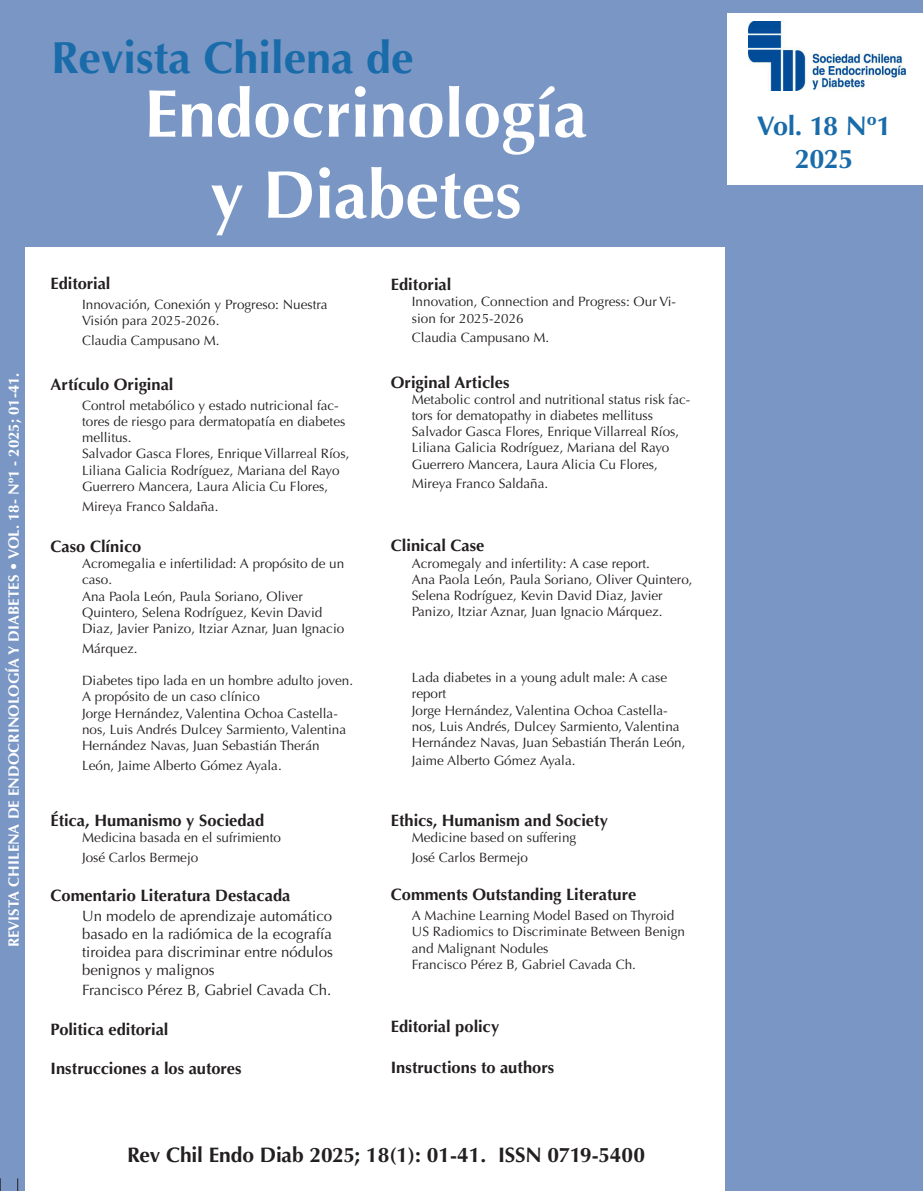
<style>
.page{position:relative;width:923px;height:1191px;background:#fff}
.page>*{position:absolute;margin:0;border:0;box-sizing:border-box;transform-origin:0 0}
.t1{font:700 67.5px "Optima";color:#fff}
.t2{font:700 45px "Optima";color:#196ca9}
.Titulo{font:700 27px "Optima";letter-spacing:-.02em;color:#196ca9}
.Titulo-2{font:700 21px "Optima";letter-spacing:-.01em;color:#231f20}
.Sub_titulos{font:700 16.5px "Optima";letter-spacing:-.005em;color:#231f20}
.Texto{font:700 16.5px "Optima";color:#231f20}
.Texto-2{font:15px/18px "Optima";color:#231f20;text-align:justify}
.t3{font:700 15px "Optima";color:#fff}
.Texto-3{font:13.5px/16.2px "Optima";color:#231f20}
.Sub_titulos-2{font:13.5px "Optima";letter-spacing:-.005em;color:#231f20}
.s1{font-family:"Helvetica"}
</style>
<div class="page">
<div style="left:26px;top:13px;width:701px;height:233px;background:#7996c4"></div>
<div style="left:0;top:0;width:25px;height:1191px;background:#7996c4"></div>
<svg style="left:0;top:1178px;width:1px;height:13px"></svg>
<svg style="left:17px;top:1178px;width:1px;height:13px"></svg>
<div style="left:26px;top:0;width:897px;height:13px;background:#7996c4"></div>
<div style="left:725px;top:185px;width:198px;height:1006px;background:#7996c4"></div>
<img style="left:748px;top:21px;width:157px;height:70px">
<p class="t3" style="left:5px;top:947px;width:576px;rotate:-90deg">REVISTA CHILENA DE ENDOCRINOLOGÍA Y DIABETES • VOL. 18- Nº1 - 2025; 01-41<span class="s1">.</span></p>
<p class="t2" style="left:51px;top:32px;width:364px">Revista Chilena de</p>
<p class="t1" style="left:144px;top:74px;width:444px">Endocrinología</p>
<p class="t1" style="left:210px;top:155px;width:313px">y Diabetes</p>
<p class="Sub_titulos" style="left:51px;top:274px;width:61px">Editorial</p>
<p class="Texto-3" style="left:82px;top:296px;width:247px">Innovación, Conexión y Progreso: Nuestra<br>Visión para 2025-2026.</p>
<p class="Texto-3" style="left:82px;top:332px;width:139px">Claudia Campusano M.</p>
<p class="Texto" style="left:51px;top:375px;width:124px">Artículo Original</p>
<p class="Texto-3" style="left:82px;top:397px;width:265px">Control metabólico y estado nutricional fac&shy;tores de riesgo para dermatopatía en diabetes mellitus.</p>
<p class="Texto-3" style="left:82px;top:446px;width:269px">Salvador Gasca Flores, Enrique Villarreal Ríos,<br>Liliana Galicia Rodríguez, Mariana del Rayo<br>Guerrero Mancera, Laura Alicia Cu Flores,</p>
<p class="Texto-3" style="left:82px;top:498px;width:138px">Mireya Franco Saldaña.</p>
<p class="Texto" style="left:51px;top:537px;width:92px">Caso Clínico</p>
<p class="Texto-3" style="left:82px;top:556px;width:264px">Acromegalia e infertilidad: A propósito de un caso.</p>
<p class="Texto-3" style="left:82px;top:588px;width:264px">Ana Paola León, Paula Soriano, Oliver<br>Quintero, Selena Rodríguez, Kevin David<br>Diaz, Javier Panizo, Itziar Aznar, Juan Ignacio</p>
<p class="Texto-3" style="left:82px;top:640px;width:57px">Márquez.</p>
<p class="Texto-3" style="left:82px;top:673px;width:273px">Diabetes tipo lada en un hombre adulto joven.<br>A propósito de un caso clínico</p>
<p class="Texto-3" style="left:82px;top:705px;width:265px">Jorge Hernández, Valentina Ochoa Castella&shy;nos, Luis Andrés Dulcey Sarmiento, Valentina<br>Hernández Navas, Juan Sebastián Therán</p>
<p class="Texto-3" style="left:82px;top:757px;width:201px">León, Jaime Alberto Gómez Ayala.</p>
<p class="Sub_titulos" style="left:51px;top:810px;width:215px">Ética, Humanismo y Sociedad</p>
<p class="Sub_titulos-2" style="left:82px;top:829px;width:200px">Medicina basada en el sufrimiento</p>
<p class="Texto-3" style="left:82px;top:849px;width:118px">José Carlos Bermejo</p>
<p class="Texto" style="left:51px;top:886px;width:241px">Comentario Literatura Destacada</p>
<p class="Texto-2" style="left:82px;top:907px;width:252px">Un modelo de aprendizaje automático basado en la radiómica de la ecografía tiroidea para discriminar entre nódulos benignos y malignos</p>
<p class="Texto-2" style="left:82px;top:981px;width:250px">Francisco Pérez B, Gabriel Cavada Ch.</p>
<p class="Sub_titulos" style="left:51px;top:1019px;width:119px">Politica editorial</p>
<p class="Sub_titulos" style="left:51px;top:1059px;width:193px">Instrucciones a los autores</p>
<p class="Texto" style="left:391px;top:275px;width:62px">Editorial</p>
<p class="Texto-3" style="left:412px;top:294px;width:266px">Innovation, Connection and Progress: Our Vi&shy;sion for 2025-2026</p>
<p class="Texto-3" style="left:412px;top:330px;width:139px">Claudia Campusano M.</p>
<p class="Texto" style="left:391px;top:372px;width:120px">Original Articles</p>
<p class="Texto-3" style="left:412px;top:391px;width:280px">Metabolic control and nutritional status risk fac&shy;tors for dematopathy in diabetes mellituss</p>
<p class="Texto-3" style="left:412px;top:423px;width:269px">Salvador Gasca Flores, Enrique Villarreal Ríos,<br>Liliana Galicia Rodríguez, Mariana del Rayo<br>Guerrero Mancera, Laura Alicia Cu Flores,</p>
<p class="Texto-3" style="left:412px;top:476px;width:138px">Mireya Franco Saldaña.</p>
<p class="Texto" style="left:391px;top:536px;width:95px">Clinical Case</p>
<p class="Texto-3" style="left:412px;top:555px;width:240px">Acromegaly and infertility: A case report.</p>
<p class="Texto-3" style="left:412px;top:571px;width:282px">Ana Paola León, Paula Soriano, Oliver Quintero,<br>Selena Rodríguez, Kevin David Diaz, Javier<br>Panizo, Itziar Aznar, Juan Ignacio Márquez.</p>
<p class="Texto-3" style="left:412px;top:669px;width:257px">Lada diabetes in a young adult male: A case report</p>
<p class="Texto-3" style="left:412px;top:702px;width:275px">Jorge Hernández, Valentina Ochoa Castella&shy;nos, Luis Andrés, Dulcey Sarmiento, Valentina<br>Hernández Navas, Juan Sebastián Therán León,</p>
<p class="Texto-3" style="left:412px;top:752px;width:165px">Jaime Alberto Gómez Ayala.</p>
<p class="Sub_titulos" style="left:391px;top:811px;width:219px">Ethics, Humanism and Society</p>
<p class="Texto-3" style="left:412px;top:830px;width:166px">Medicine based on suffering</p>
<p class="Texto-3" style="left:412px;top:849px;width:118px">José Carlos Bermejo</p>
<p class="Texto" style="left:391px;top:885px;width:247px">Comments Outstanding Literature</p>
<p class="Texto-3" style="left:412px;top:907px;width:275px">A Machine Learning Model Based on Thyroid<br>US Radiomics to Discriminate Between Benign and Malignant Nodules</p>
<p class="Texto-3" style="left:412px;top:956px;width:226px">Francisco Pérez B, Gabriel Cavada Ch.</p>
<p class="Sub_titulos" style="left:391px;top:1016px;width:110px">Editorial policy</p>
<p class="Sub_titulos" style="left:391px;top:1058px;width:165px">Instructions to authors</p>
<p class="Titulo-2" style="left:127px;top:1142px;width:519px">Rev Chil Endo Diab 2025; 18(1): 01-41. ISSN 0719-5400</p>
<p class="Titulo" style="left:757px;top:111px;width:136px">Vol. 18 Nº1</p>
<p class="Titulo" style="left:795px;top:143px;width:60px">2025</p>
</div>
